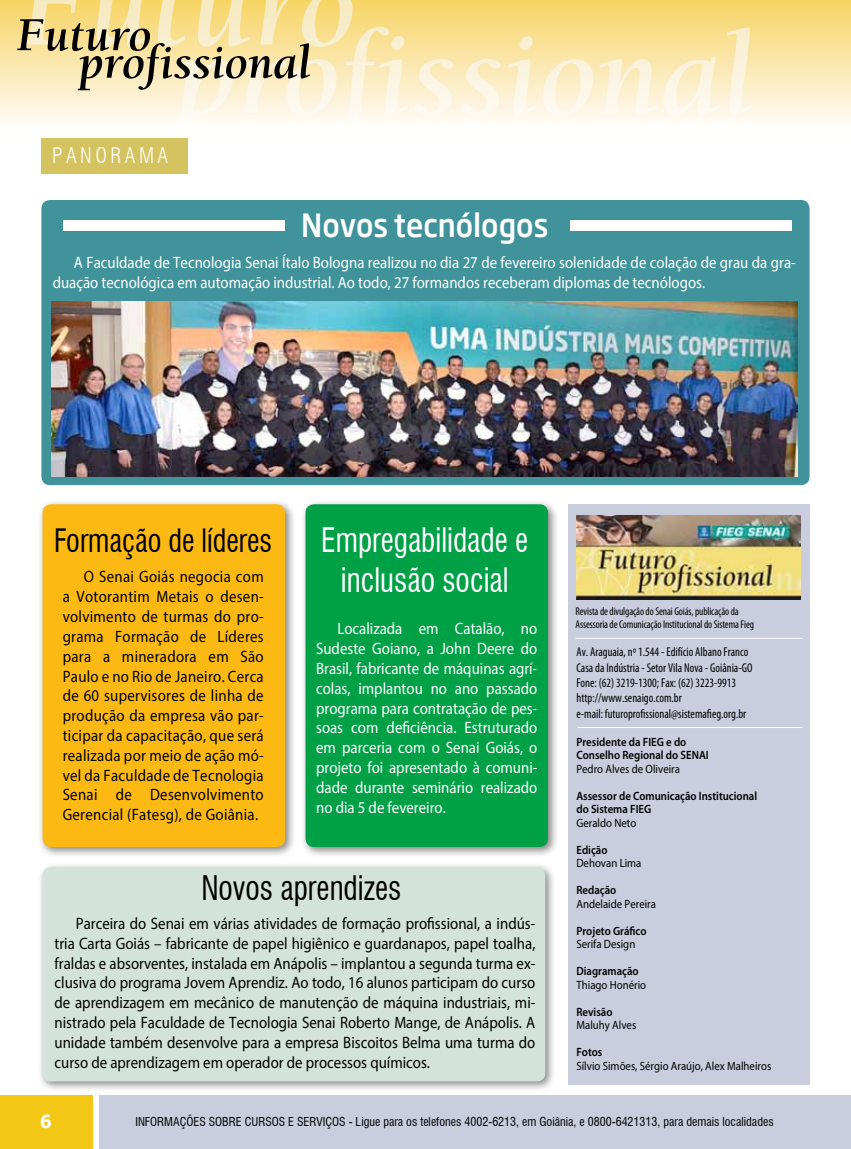
<style>
.page{position:relative;width:851px;height:1149px;background:#fff}
.page>*{position:absolute;margin:0;border:0;box-sizing:border-box;transform-origin:0 0}
.t1{font:condensed 33px/39.6px "Swiss 721 BT";color:#fff;text-align:center;scale:.9 1}
.t2{font:condensed 33px "Swiss 721 BT";color:#000;scale:.9 1}
.t3{font:500 31.65px "Soho Gothic Pro";color:#fff;scale:.9 1}
.t4{font:condensed 31.5px "Swiss 721 BT";color:#000;scale:.9 1}
.t5{font:300 condensed 21px "Swiss 721 BT";color:#fff}
.t6{font:700 18px "Tahoma";color:#fff}
.t7{font:16.5px/19.8px "Myriad Pro";letter-spacing:.01em;color:#000;text-align:justify;scale:.9 1}
.t8{font:16.5px/19.8px "Myriad Pro";color:#fff;text-align:justify;scale:.9 1}
.t9{font:condensed 12.75px/15.3px "Myriad Pro";color:#000;scale:.95 1}
.t10{font:600 12px/13.5px "Myriad Pro";color:#000;scale:.9 1}
.t11{font:12px "Myriad Pro";color:#000;scale:.9 1}
.t12{font:condensed 12px "Swiss 721 BT";color:#000}
.t13{font:condensed 11.25px/13.5px "Myriad Pro";letter-spacing:-.01em;color:#000;scale:.95 1}
</style>
<div class="page">
<div style="left:0;top:0;width:850px;height:145px;background:linear-gradient(to bottom,#f7d465,#fff)"></div>
<svg style="left:21px;top:0;width:731px;height:143px"></svg>
<svg style="left:17px;top:19px;width:293px;height:71px;background:#cfbf91"></svg>
<div style="left:0;top:1094px;width:92px;height:54px;background:#f3c716"></div>
<div style="left:99px;top:1094px;width:751px;height:54px;background:#c9cddd"></div>
<div style="left:37px;top:861px;width:519px;height:231px;background:#000;opacity:.49"></div>
<div style="left:43px;top:866px;width:502px;height:215px;background:#d4e2dc;border-radius:9px"></div>
<div style="left:300px;top:499px;width:259px;height:359px;background:#000;opacity:.49"></div>
<div style="left:305px;top:504px;width:243px;height:342px;background:#00a046;border-radius:9px"></div>
<div style="left:37px;top:499px;width:259px;height:359px;background:#000;opacity:.49"></div>
<div style="left:43px;top:504px;width:242px;height:342px;background:#fdb913;border-radius:9px"></div>
<div style="left:568px;top:504px;width:241px;height:580px;background:#c9cddd"></div>
<img style="left:576px;top:516px;width:224px;height:83px">
<hr style="left:575px;top:637px;width:227px;height:1px;background:#fff">
<hr style="left:577px;top:727px;width:225px;height:1px;background:#fff">
<div style="left:41px;top:139px;width:147px;height:35px;background:#d4c35f"></div>
<div style="left:41px;top:200px;width:768px;height:285px;background:#40939a;border-radius:9px"></div>
<img style="left:52px;top:301px;width:745px;height:175px">
<div style="left:64px;top:220px;width:221px;height:11px;background:#fff"></div>
<div style="left:570px;top:220px;width:221px;height:11px;background:#fff"></div>
<p class="t5" style="left:52px;top:143px;width:29px">PANORA</p>
<p class="t5" style="left:139px;top:143px;width:28px">MA</p>
<h2 class="t3" style="left:301px;top:200px;width:276px">Novos tecnólogos</h2>
<p class="t8" style="left:53px;top:252px;width:826px;text-indent:21px">A Faculdade de Tecnologia Senai Ítalo Bologna realizou no dia 27 de fevereiro solenidade de colação de grau da gra&shy;duação tecnológica em automação industrial. Ao todo, 27 formandos receberam diplomas de tecnólogos.</p>
<h3 class="t4" style="left:54px;top:521px;width:244px">Formação de líderes</h3>
<h1 class="t1" style="left:321px;top:520px;width:231px">Empregabilidade e inclusão social</h1>
<p class="t7" style="left:63px;top:566px;width:225px;text-indent:21px">O Senai Goiás negocia com a Votorantim Metais o desen&shy;volvimento de turmas do pro&shy;grama Formação de Líderes para a mineradora em São Paulo e no Rio de Janeiro. Cerca de 60 supervisores de linha de produção da empresa vão par&shy;ticipar da capacitação, que será realizada por meio de ação mó&shy;vel da Faculdade de Tecnologia Senai de Desenvolvimento Gerencial (Fatesg), de Goiânia.</p>
<p class="t8" style="left:316px;top:618px;width:247px;text-indent:21px">Localizada em Catalão, no Sudeste Goiano, a John Deere do Brasil, fabricante de máquinas agrí&shy;colas, implantou no ano passado programa para contratação de pes&shy;soas com deficiência. Estruturado em parceria com o Senai Goiás, o projeto foi apresentado à comuni&shy;dade durante seminário realizado no dia 5 de fevereiro.</p>
<h1 class="t2" style="left:201px;top:867px;width:224px">Novos aprendizes</h1>
<p class="t7" style="left:54px;top:912px;width:536px;text-indent:21px">Parceira do Senai em várias atividades de formação profissional, a indús&shy;tria Carta Goiás – fabricante de papel higiênico e guardanapos, papel toalha, fraldas e absorventes, instalada em Anápolis – implantou a segunda turma ex&shy;clusiva do programa Jovem Aprendiz. Ao todo, 16 alunos participam do curso de aprendizagem em mecânico de manutenção de máquina industriais, mi&shy;nistrado pela Faculdade de Tecnologia Senai Roberto Mange, de Anápolis. A unidade também desenvolve para a empresa Biscoitos Belma uma turma do curso de aprendizagem em operador de processos químicos.</p>
<p class="t13" style="left:575px;top:604px;width:189px">Revista de divulgação do Senai Goiás, publicação da<br>Assessoria de Comunicação Institucional do Sistema Fieg</p>
<p class="t9" style="left:576px;top:644px;width:187px">Av. Araguaia, nº 1.544 - Edifício Albano Franco Casa da Indústria - Setor Vila Nova - Goiânia-GO Fone: (62) 3219-1300; Fax: (62) 3223-9913 http://www.senaigo.com.br<br>e-mail: futuroprofissional@sistemafieg.org.br</p>
<p class="t10" style="left:576px;top:734px;width:148px">Presidente da FIEG e do<br>Conselho Regional do SENAI</p>
<p class="t11" style="left:576px;top:761px;width:117px">Pedro Alves de Oliveira</p>
<p class="t10" style="left:576px;top:788px;width:202px">Assessor de Comunicação Institucional do Sistema FIEG</p>
<p class="t11" style="left:576px;top:815px;width:68px">Geraldo Neto</p>
<p class="t10" style="left:576px;top:842px;width:36px">Edição</p>
<p class="t11" style="left:576px;top:855px;width:74px">Dehovan Lima</p>
<p class="t10" style="left:576px;top:882px;width:46px">Redação</p>
<p class="t11" style="left:576px;top:896px;width:90px">Andelaide Pereira</p>
<p class="t10" style="left:576px;top:923px;width:79px">Projeto Gráfico</p>
<p class="t11" style="left:576px;top:936px;width:67px">Serifa Design</p>
<p class="t10" style="left:576px;top:963px;width:71px">Diagramação</p>
<p class="t11" style="left:576px;top:977px;width:79px">Thiago Honério</p>
<p class="t10" style="left:576px;top:1004px;width:42px">Revisão</p>
<p class="t11" style="left:576px;top:1017px;width:68px">Maluhy Alves</p>
<p class="t10" style="left:576px;top:1044px;width:30px">Fotos</p>
<p class="t11" style="left:576px;top:1058px;width:218px">Sílvio Simões, Sérgio Araújo, Alex Malheiros</p>
<p class="t6" style="left:40px;top:1108px;width:13px">6</p>
<p class="t12" style="left:135px;top:1114px;width:639px">INFORMAÇÕES SOBRE CURSOS E SERVIÇOS - Ligue para os telefones 4002-6213, em Goiânia, e 0800-6421313, para demais localidades</p>
</div>
